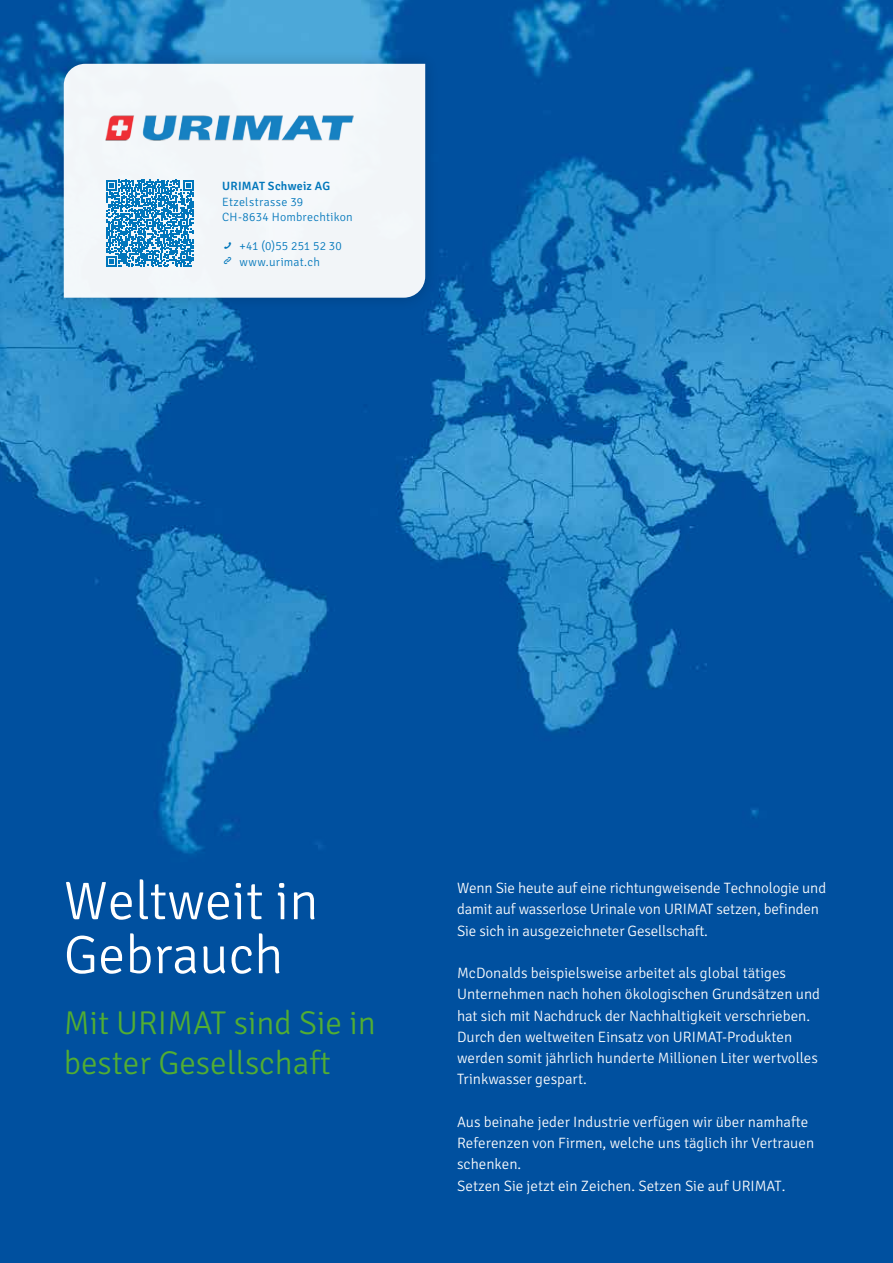
<style>
.page{position:relative;width:893px;height:1263px;background:#fff}
.page>*{position:absolute;margin:0;border:0;box-sizing:border-box;transform-origin:0 0}
.t1{font:300 54px/54px "Signika Negative";color:#fff}
.t2{font:300 33px/39.6px "Signika Negative";color:#52ae32}
.t3{font:18px/15.6px "Entypo";color:#0076bb}
.t4{font:300 15px/21.3px "Signika Negative";color:#fff}
.t5{font:300 12px/15.6px "Signika Negative";letter-spacing:.02em;color:#0076bb}
.t6{font:600 12px "Signika Negative";letter-spacing:.02em;color:#0076bb}
</style>
<div class="page">
<img style="left:0;top:0;width:893px;height:1263px">
<div style="left:49px;top:49px;width:390px;height:263px;background:#000;opacity:.2"></div>
<div style="left:64px;top:64px;width:361px;height:234px;background:#f2f5f9"></div>
<svg style="left:106px;top:180px;width:87px;height:87px"></svg>
<img style="left:104px;top:114px;width:259px;height:27px">
<p class="t6" style="left:222px;top:179px;width:109px">URIMAT Schweiz AG</p>
<p class="t5" style="left:222px;top:194px;width:132px">Etzelstrasse 39<br>CH-8634 Hombrechtikon</p>
<p class="t3" style="left:223px;top:236px;width:10px">! &gt;</p>
<p class="t5" style="left:239px;top:238px;width:104px">+41 (0)55 251 52 30 www.urimat.ch</p>
<h1 class="t1" style="left:64px;top:875px;width:256px">Weltweit in<br>Gebrauch</h1>
<h2 class="t2" style="left:64px;top:1004px;width:314px">Mit URIMAT sind Sie in bester Gesellschaft</h2>
<p class="t4" style="left:457px;top:878px;width:371px">Wenn Sie heute auf eine richtungweisende Technologie und damit auf wasserlose Urinale von URIMAT setzen, befinden<br>Sie sich in ausgezeichneter Gesellschaft.</p>
<p class="t4" style="left:457px;top:963px;width:364px">McDonalds beispielsweise arbeitet als global tätiges Unternehmen nach hohen ökologischen Grundsätzen und hat sich mit Nachdruck der Nachhaltigkeit verschrieben.<br>Durch den weltweiten Einsatz von URIMAT-Produkten werden somit jährlich hunderte Millionen Liter wertvolles Trinkwasser gespart.</p>
<p class="t4" style="left:457px;top:1111px;width:359px">Aus beinahe jeder Industrie verfügen wir über namhafte Referenzen von Firmen, welche uns täglich ihr Vertrauen schenken.<br>Setzen Sie jetzt ein Zeichen. Setzen Sie auf URIMAT.</p>
</div>
